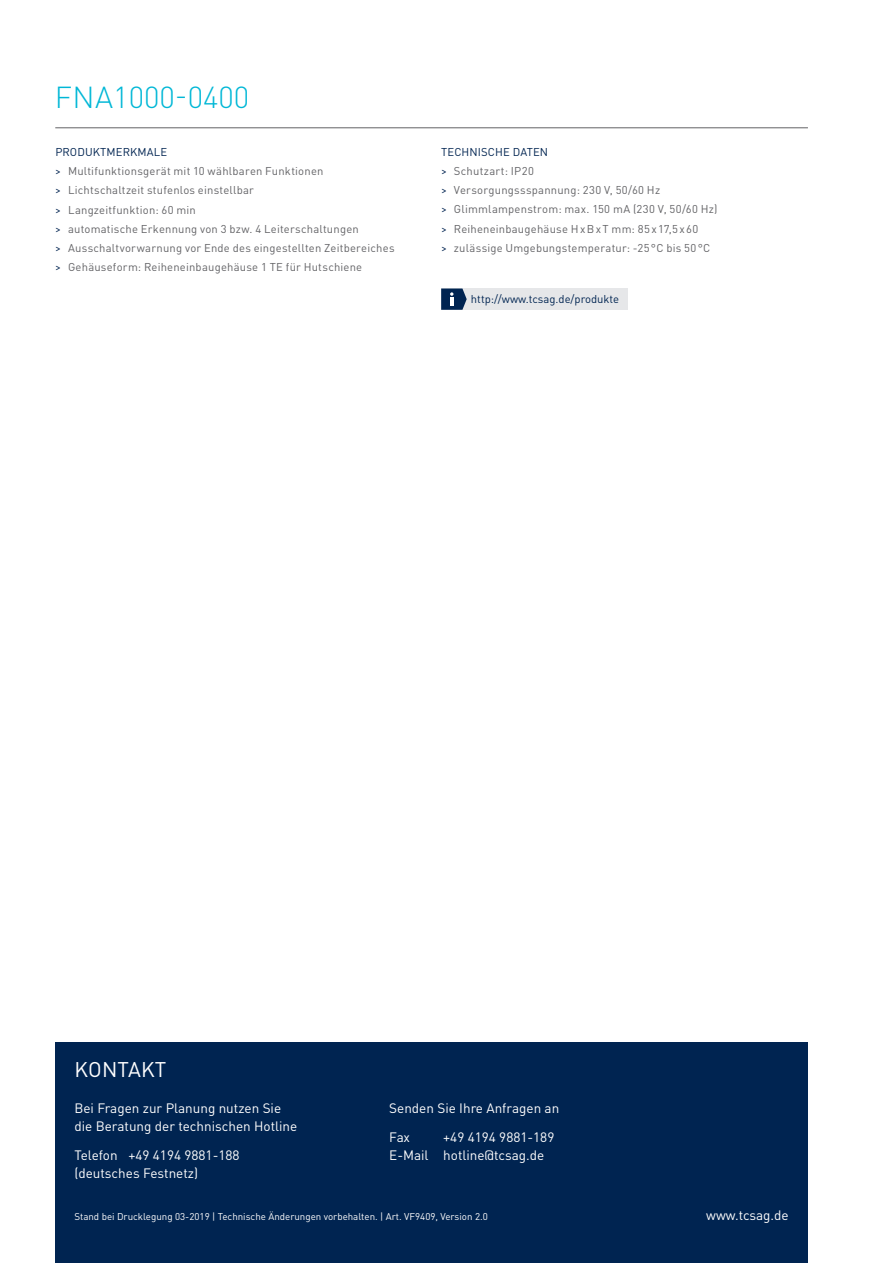
<style>
.page{position:relative;width:893px;height:1263px;background:#fff}
.page>*{position:absolute;margin:0;border:0;box-sizing:border-box;transform-origin:0 0}
.t1{font:300 30px "DIN Pro";color:#00b7d6}
.t2{font:21px "DIN Pro";letter-spacing:.01em;color:#fff}
.t3{font:13.5px/18px "DIN Pro";color:#fff}
.t4{font:11.25px/19.2px "DIN Pro";letter-spacing:.02em;color:#636366}
.t5{font:11.25px "DIN Pro";color:#002451}
.t6{font:9.75px "DIN Pro";color:#fff}
.s1{color:#002451}
</style>
<div class="page">
<div style="left:55px;top:1042px;width:753px;height:221px;background:#002451"></div>
<div style="left:441px;top:288px;width:187px;height:22px;background:#e6e7e9"></div>
<svg style="left:441px;top:288px;width:26px;height:22px"></svg>
<hr style="left:55px;top:128px;width:753px;height:1px;background:#636366">
<h1 class="t1" style="left:55px;top:74px;width:196px">FNA1000-0400</h1>
<p class="t4" style="left:55px;top:141px;width:341px"><span class="s1">PRODUKTMERKMALE<br>&gt;</span> Multifunktionsgerät mit 10 wählbaren Funktionen<br><span class="s1">&gt;</span> Lichtschaltzeit stufenlos einstellbar<br><span class="s1">&gt;</span> Langzeitfunktion: 60 min<br><span class="s1">&gt;</span> automatische Erkennung von 3 bzw. 4 Leiterschaltungen<br><span class="s1">&gt;</span> Ausschaltvorwarnung vor Ende des eingestellten Zeitbereiches <span class="s1">&gt;</span> Gehäuseform: Reiheneinbaugehäuse 1 TE für Hutschiene</p>
<p class="t4" style="left:441px;top:141px;width:278px"><span class="s1">TECHNISCHE DATEN<br>&gt;</span> Schutzart: IP20<br><span class="s1">&gt;</span> Versorgungssspannung: 230 V, 50/60 Hz<br><span class="s1">&gt;</span> Glimmlampenstrom: max. 150 mA (230 V, 50/60 Hz) <span class="s1">&gt;</span> Reiheneinbaugehäuse HxBxT mm: 85x17,5x60<br><span class="s1">&gt;</span> zulässige Umgebungstemperatur: -25°C bis 50°C</p>
<p class="t5" style="left:471px;top:291px;width:150px">http://www.tcsag.de/produkte</p>
<h2 class="t2" style="left:75px;top:1053px;width:93px">KONTAKT</h2>
<p class="t3" style="left:74px;top:1098px;width:224px">Bei Fragen zur Planung nutzen Sie die Beratung der technischen Hotline</p>
<p class="t3" style="left:74px;top:1144px;width:167px">Telefon +49 4194 9881-188 (deutsches Festnetz)</p>
<p class="t3" style="left:389px;top:1093px;width:172px;line-height:28.7px">Senden Sie Ihre Anfragen an<br>Fax</p>
<p class="t3" style="left:389px;top:1127px;width:167px;text-indent:54px">+49 4194 9881-189<br>E-Mail hotline@tcsag.de</p>
<p class="t6" style="left:74px;top:1209px;width:415px">Stand bei Drucklegung 03-2019 | Technische Änderungen vorbehalten. | Art. VF9409, Version 2.0</p>
<p class="t3" style="left:706px;top:1205px;width:84px">www.tcsag.de</p>
</div>
